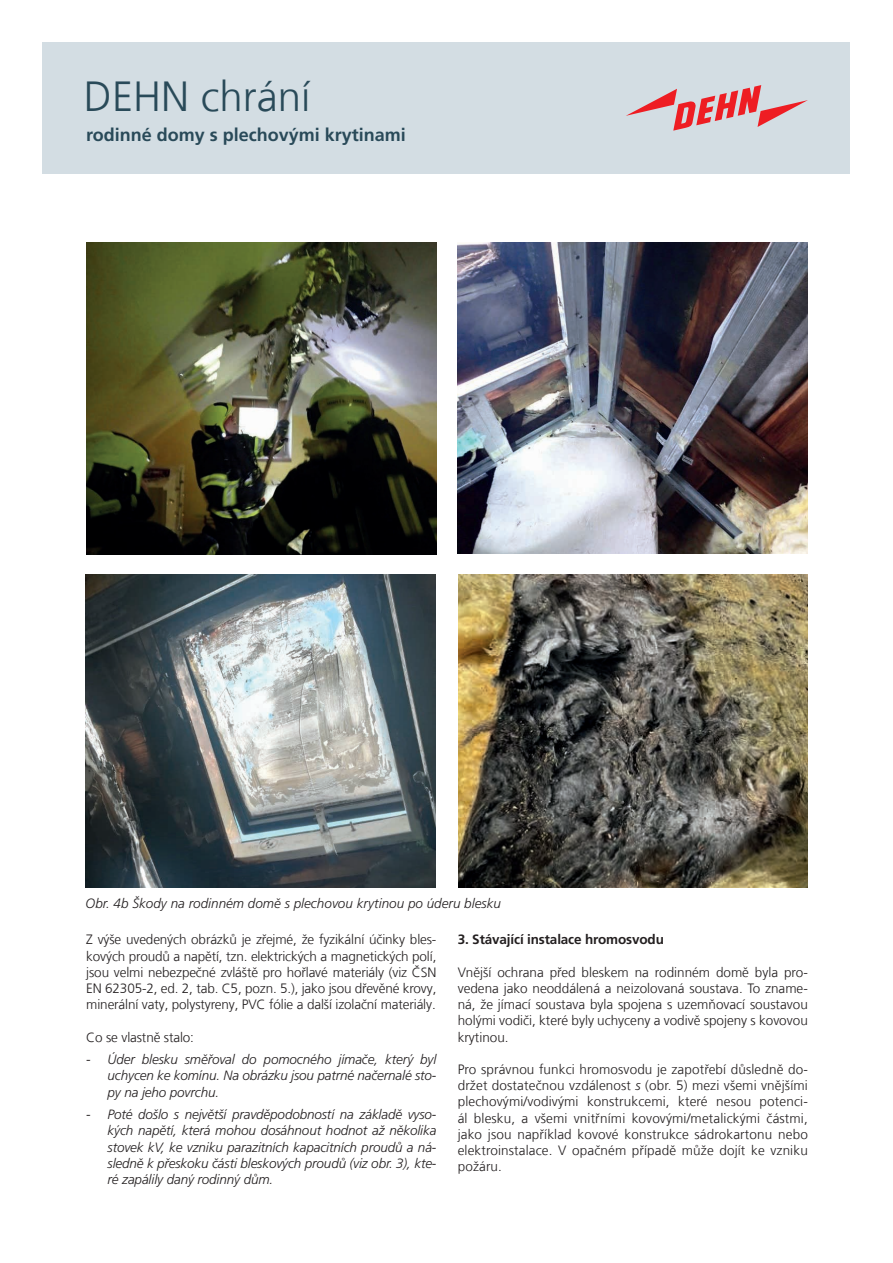
<style>
.page{position:relative;width:893px;height:1263px;background:#fff}
.page>*{position:absolute;margin:0;border:0;box-sizing:border-box;transform-origin:0 0}
.t1{font:300 42px "Frutiger LT Com";color:#294a59}
.t2{font:700 18px "Frutiger LT Com";color:#294a59}
.t3{font:300 13.5px/16.2px "Frutiger LT Com";color:#231f20;text-align:justify}
.t4{font:italic 300 13.5px/16.2px "Frutiger LT Pro";letter-spacing:-.01em;color:#231f20;text-align:justify}
.t5{font:700 13.5px "Frutiger LT Com";letter-spacing:-.01em;color:#231f20}
.s1{font-family:"Frutiger LT Pro";font-style:italic}
</style>
<div class="page">
<div style="left:43px;top:43px;width:807px;height:131px;background:#d3dde3"></div>
<svg style="left:626px;top:85px;width:182px;height:46px"></svg>
<img style="left:458px;top:243px;width:349px;height:310px">
<img style="left:86px;top:574px;width:349px;height:314px">
<img style="left:458px;top:574px;width:350px;height:314px">
<img style="left:87px;top:243px;width:349px;height:311px">
<h1 class="t1" style="left:84px;top:72px;width:228px">DEHN chrání</h1>
<h2 class="t2" style="left:86px;top:125px;width:321px">rodinné domy s plechovými krytinami</h2>
<p class="t4" style="left:86px;top:895px;width:417px">Obr. 4b Škody na rodinném domě s plechovou krytinou po úderu blesku</p>
<p class="t3" style="left:86px;top:932px;width:352px">Z výše uvedených obrázků je zřejmé, že fyzikální účinky bles&shy;kových proudů a napětí, tzn. elektrických a magnetických polí, jsou velmi nebezpečné zvláště pro hořlavé materiály (viz ČSN EN 62305-2, ed. 2, tab. C5, pozn. 5.), jako jsou dřevěné krovy, minerální vaty, polystyreny, PVC fólie a další izolační materiály.</p>
<p class="t3" style="left:86px;top:1029px;width:109px">Co se vlastně stalo:</p>
<p class="t4" style="left:108px;top:1051px;width:330px;text-indent:-21px">- Úder blesku směřoval do pomocného jímače, který byl uchycen ke komínu. Na obrázku jsou patrné načernalé sto&shy;py na jeho povrchu.</p>
<p class="t4" style="left:108px;top:1106px;width:330px;text-indent:-21px">- Poté došlo s největší pravděpodobností na základě vyso&shy;kých napětí, která mohou dosáhnout hodnot až několika stovek kV, ke vzniku parazitních kapacitních proudů a ná&shy;sledně k přeskoku části bleskových proudů (viz obr. 3), kte&shy;ré zapálily daný rodinný dům.</p>
<p class="t5" style="left:458px;top:932px;width:208px">3. Stávající instalace hromosvodu</p>
<p class="t3" style="left:458px;top:964px;width:352px">Vnější ochrana před bleskem na rodinném domě byla pro&shy;vedena jako neoddálená a neizolovaná soustava. To zname&shy;ná, že jímací soustava byla spojena s uzemňovací soustavou holými vodiči, které byly uchyceny a vodivě spojeny s kovovou krytinou.</p>
<p class="t3" style="left:458px;top:1061px;width:352px">Pro správnou funkci hromosvodu je zapotřebí důsledně do&shy;držet dostatečnou vzdálenost <span class="s1">s</span> (obr. 5) mezi všemi vnějšími plechovými/vodivými konstrukcemi, které nesou potenci&shy;ál blesku, a všemi vnitřními kovovými/metalickými částmi, jako jsou například kovové konstrukce sádrokartonu nebo elektroinstalace. V opačném případě může dojít ke vzniku požáru.</p>
</div>
